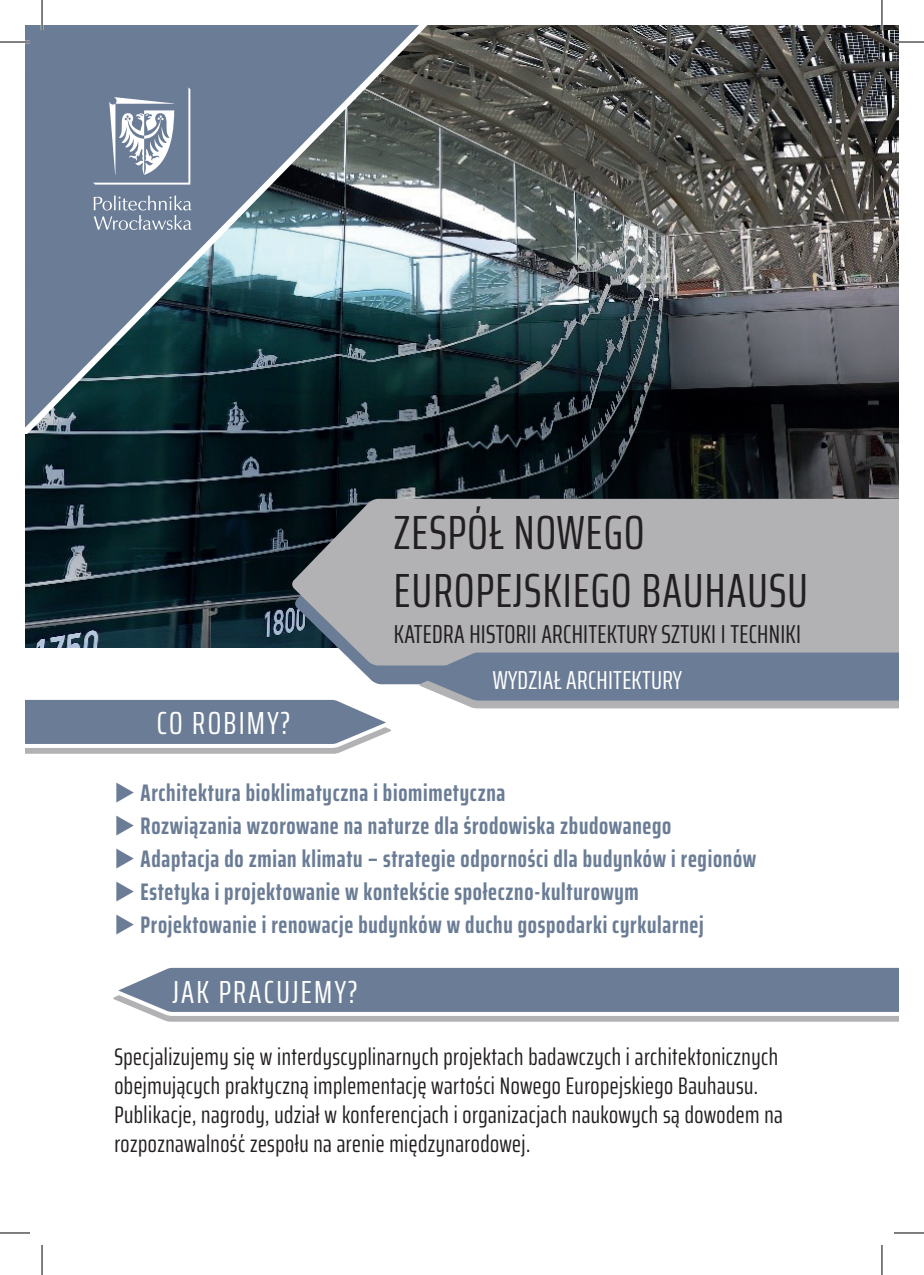
<style>
.page{position:relative;width:924px;height:1275px;background:#fff}
.page>*{position:absolute;margin:0;border:0;box-sizing:border-box;transform-origin:0 0}
.t1{font:extra-condensed 48px/57.6px "Saira";letter-spacing:.025em;color:#231f20}
.t2{font:extra-condensed 32px "Saira";letter-spacing:.07em;color:#fff}
.t3{font:extra-condensed 26px "Saira";letter-spacing:.01em;color:#231f20}
.t4{font:extra-condensed 26px "Saira";letter-spacing:.01em;color:#fff}
.t5{font:700 extra-condensed 24px "Saira";letter-spacing:.03em;color:#6b7d96}
.t6{font:extra-condensed 24px/28.8px "Saira";letter-spacing:.02em;color:#231f20}
</style>
<div class="page">
<img style="left:25px;top:25px;width:873px;height:622px">
<svg style="left:356px;top:665px;width:63px;height:19px"></svg>
<svg style="left:291px;top:499px;width:607px;height:166px;background:#aaabae"></svg>
<svg style="left:25px;top:699px;width:366px;height:54px"></svg>
<svg style="left:113px;top:967px;width:785px;height:54px;background:#8392a5"></svg>
<svg style="left:419px;top:652px;width:479px;height:56px;background:#79889d"></svg>
<svg style="left:25px;top:25px;width:439px;height:412px;background:#586c78"></svg>
<svg style="left:93px;top:87px;width:98px;height:143px;background:#8a98ab"></svg>
<hr style="left:0;top:41px;width:30px;height:2px;background:#fff">
<hr style="left:893px;top:41px;width:30px;height:2px;background:#fff">
<hr style="left:41px;top:0;width:2px;height:30px;background:#fff">
<hr style="left:880px;top:0;width:2px;height:30px;background:#fff">
<hr style="left:0;top:42px;width:30px;height:1px;background:#000">
<hr style="left:893px;top:42px;width:30px;height:1px;background:#000">
<hr style="left:0;top:1232px;width:30px;height:1px;background:#000">
<hr style="left:893px;top:1232px;width:30px;height:1px;background:#000">
<hr style="left:42px;top:0;width:1px;height:30px;background:#000">
<hr style="left:42px;top:1245px;width:1px;height:30px;background:#000">
<hr style="left:881px;top:0;width:1px;height:30px;background:#000">
<hr style="left:881px;top:1245px;width:1px;height:30px;background:#000">
<h1 class="t1" style="left:393px;top:502px;width:415px">ZESPÓŁ NOWEGO<br>EUROPEJSKIEGO BAUHAUSU</h1>
<p class="t3" style="left:393px;top:614px;width:408px">KATEDRA HISTORII ARCHITEKTURY SZTUKI I TECHNIKI</p>
<h2 class="t2" style="left:157px;top:699px;width:135px">CO ROBIMY?</h2>
<p class="t4" style="left:492px;top:660px;width:191px">WYDZIAŁ ARCHITEKTURY</p>
<p class="t5" style="left:114px;top:775px;width:392px">◆ Architektura bioklimatyczna i biomimetyczna</p>
<p class="t5" style="left:114px;top:807px;width:558px">◆ Rozwiązania wzorowane na naturze dla środowiska zbudowanego</p>
<p class="t5" style="left:114px;top:840px;width:643px">◆ Adaptacja do zmian klimatu – strategie odporności dla budynków i regionów</p>
<p class="t5" style="left:114px;top:873px;width:525px">◆ Estetyka i projektowanie w kontekście społeczno-kulturowym</p>
<p class="t5" style="left:114px;top:906px;width:590px">◆ Projektowanie i renowacje budynków w duchu gospodarki cyrkularnej</p>
<h2 class="t2" style="left:172px;top:968px;width:187px">JAK PRACUJEMY?</h2>
<p class="t6" style="left:114px;top:1041px;width:669px">Specjalizujemy się w interdyscyplinarnych projektach badawczych i architektonicznych obejmujących praktyczną implementację wartości Nowego Europejskiego Bauhausu.<br>Publikacje, nagrody, udział w konferencjach i organizacjach naukowych są dowodem na rozpoznawalność zespołu na arenie międzynarodowej.</p>
</div>
